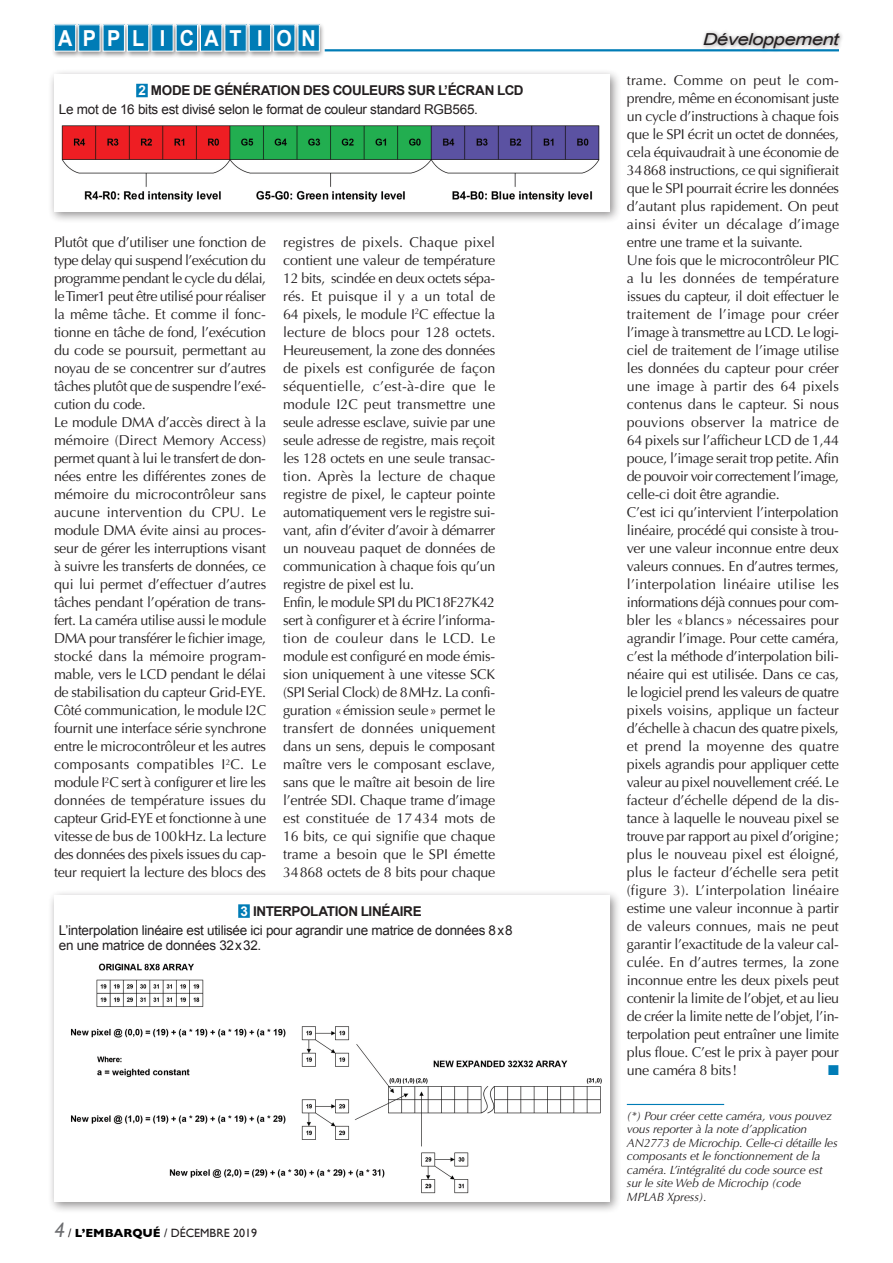
<style>
.page{position:relative;width:893px;height:1263px;background:#fff}
.page>*{position:absolute;margin:0;border:0;box-sizing:border-box;transform-origin:0 0}
.t1{font:700 22.05px "Arial";letter-spacing:.535em;color:#fff;scale:.9 1}
.t2{font:italic 16.5px "Arial";letter-spacing:-.03em;color:#231f20;scale:1.24 1}
.t3{font:14.25px/18px "Optima";letter-spacing:-.02em;color:#231f20}
.t4{font:14.25px "Zapf Dingbats ITC";color:#007cb6}
.t5{font:13.5px/19.2px "Arial";letter-spacing:-.02em;color:#231f20}
.t6{font:italic 12px/13.5px "Optima";letter-spacing:-.015em;color:#231f20}
.t7{font:12px "Gill Sans";color:#231f20}
.s1{font-weight:700;color:#fff}
.s2{font-weight:700}
.s3{font-style:italic;font-size:21px;color:#6c6d70}
.s4{font-weight:700;color:#000}
</style>
<div class="page">
<div style="left:51px;top:23px;width:31px;height:35px;background:#231f20;opacity:.5"></div>
<div style="left:54px;top:25px;width:22px;height:26px;background:#007cb6"></div>
<div style="left:54px;top:24px;width:22px;height:27px;border:1px solid #fff"></div>
<div style="left:75px;top:23px;width:31px;height:35px;background:#231f20;opacity:.5"></div>
<div style="left:79px;top:25px;width:21px;height:26px;background:#007cb6"></div>
<div style="left:100px;top:23px;width:31px;height:35px;background:#231f20;opacity:.5"></div>
<div style="left:103px;top:25px;width:21px;height:26px;background:#007cb6"></div>
<div style="left:124px;top:23px;width:31px;height:35px;background:#231f20;opacity:.5"></div>
<div style="left:127px;top:25px;width:22px;height:26px;background:#007cb6"></div>
<div style="left:127px;top:24px;width:22px;height:27px;border:1px solid #fff"></div>
<div style="left:149px;top:23px;width:30px;height:35px;background:#231f20;opacity:.5"></div>
<div style="left:152px;top:25px;width:21px;height:26px;background:#007cb6"></div>
<div style="left:173px;top:23px;width:31px;height:35px;background:#231f20;opacity:.5"></div>
<div style="left:176px;top:25px;width:22px;height:26px;background:#007cb6"></div>
<div style="left:197px;top:23px;width:31px;height:35px;background:#231f20;opacity:.5"></div>
<div style="left:200px;top:25px;width:22px;height:26px;background:#007cb6"></div>
<div style="left:200px;top:24px;width:22px;height:27px;border:1px solid #fff"></div>
<div style="left:222px;top:23px;width:30px;height:35px;background:#231f20;opacity:.5"></div>
<div style="left:225px;top:25px;width:21px;height:26px;background:#007cb6"></div>
<div style="left:246px;top:23px;width:31px;height:35px;background:#231f20;opacity:.5"></div>
<div style="left:249px;top:25px;width:22px;height:26px;background:#007cb6"></div>
<div style="left:270px;top:23px;width:31px;height:35px;background:#231f20;opacity:.5"></div>
<div style="left:274px;top:25px;width:21px;height:26px;background:#007cb6"></div>
<div style="left:295px;top:23px;width:31px;height:35px;background:#231f20;opacity:.5"></div>
<div style="left:298px;top:25px;width:21px;height:26px;background:#007cb6"></div>
<div style="left:700px;top:29px;width:145px;height:24px;background:#231f20;opacity:.5"></div>
<hr style="left:325px;top:49px;width:514px;height:2px;background:#007cb6">
<div style="left:48px;top:68px;width:574px;height:155px;background:#231f20;opacity:.5"></div>
<div style="left:54px;top:74px;width:556px;height:137px;background:#fff"></div>
<img style="left:61px;top:125px;width:539px;height:77px">
<div style="left:136px;top:84px;width:12px;height:13px;background:#007cb6"></div>
<div style="left:48px;top:889px;width:574px;height:324px;background:#231f20;opacity:.5"></div>
<div style="left:54px;top:895px;width:556px;height:306px;background:#fff"></div>
<img style="left:71px;top:963px;width:531px;height:231px">
<div style="left:238px;top:904px;width:12px;height:14px;background:#007cb6"></div>
<hr style="left:627px;top:1104px;width:97px;height:1px;background:#007cb6">
<h1 class="t1" style="left:58px;top:24px;width:288px">APPL I CAT I ON</h1>
<p class="t2" style="left:703px;top:29px;width:111px">Développement</p>
<p class="t5" style="left:59px;top:81px;width:466px;text-indent:80px"><span class="s1">2</span> <span class="s2">MODE DE GÉNÉRATION DES COULEURS SUR L’ÉCRAN LCD<br></span>Le mot de 16 bits est divisé selon le format de couleur standard RGB565.</p>
<p class="t3" style="left:54px;top:234px;width:214px">Plutôt que d’utiliser une fonction de type delay qui suspend l’exécution du programme pendant le cycle du délai, le Timer1 peut être utilisé pour réaliser la même tâche. Et comme il fonc&shy;tionne en tâche de fond, l’exécution du code se poursuit, permettant au noyau de se concentrer sur d’autres tâches plutôt que de suspendre l’exé&shy;cution du code.<br>Le module DMA d’accès direct à la mémoire (Direct Memory Access) permet quant à lui le transfert de don&shy;nées entre les différentes zones de mémoire du microcontrôleur sans aucune intervention du CPU. Le module DMA évite ainsi au proces&shy;seur de gérer les interruptions visant à suivre les transferts de données, ce qui lui permet d’effectuer d’autres tâches pendant l’opération de trans&shy;fert. La caméra utilise aussi le module DMA pour transférer le fichier image, stocké dans la mémoire program&shy;mable, vers le LCD pendant le délai de stabilisation du capteur Grid-EYE.<br>Côté communication, le module I2C fournit une interface série synchrone entre le microcontrôleur et les autres composants compatibles I<sup>2</sup>C. Le module I<sup>2</sup>C sert à configurer et lire les données de température issues du capteur Grid-EYE et fonctionne à une vitesse de bus de 100kHz. La lecture des données des pixels issues du cap&shy;teur requiert la lecture des blocs des</p>
<p class="t3" style="left:283px;top:234px;width:214px">registres de pixels. Chaque pixel contient une valeur de température 12 bits, scindée en deux octets sépa&shy;rés. Et puisque il y a un total de 64 pixels, le module I<sup>2</sup>C effectue la lecture de blocs pour 128 octets.<br>Heureusement, la zone des données de pixels est configurée de façon séquentielle, c’est-à-dire que le module I2C peut transmettre une seule adresse esclave, suivie par une seule adresse de registre, mais reçoit les 128 octets en une seule transac&shy;tion. Après la lecture de chaque registre de pixel, le capteur pointe automatiquement vers le registre sui&shy;vant, afin d’éviter d’avoir à démarrer un nouveau paquet de données de communication à chaque fois qu’un registre de pixel est lu.<br>Enfin, le module SPI du PIC18F27K42 sert à configurer et à écrire l’informa&shy;tion de couleur dans le LCD. Le module est configuré en mode émis&shy;sion uniquement à une vitesse SCK (SPI Serial Clock) de 8MHz. La confi&shy;guration «émission seule» permet le transfert de données uniquement dans un sens, depuis le composant maître vers le composant esclave, sans que le maître ait besoin de lire l’entrée SDI. Chaque trame d’image est constituée de 17 434 mots de 16 bits, ce qui signifie que chaque trame a besoin que le SPI émette 34868 octets de 8 bits pour chaque</p>
<p class="t5" style="left:59px;top:901px;width:455px;text-indent:182px"><span class="s1">3</span> <span class="s2">INTERPOLATION LINÉAIRE<br></span>L’interpolation linéaire est utilisée ici pour agrandir une matrice de données 8x8</p>
<p class="t5" style="left:59px;top:936px;width:204px">en une matrice de données 32x32.</p>
<p class="t7" style="left:54px;top:1226px;width:204px"><span class="s3">4</span> / <span class="s4">L’EMBARQUÉ</span> / DÉCEMBRE 2019</p>
<p class="t3" style="left:627px;top:71px;width:214px">trame. Comme on peut le com&shy;prendre, même en économisant juste un cycle d’instructions à chaque fois que le SPI écrit un octet de données, cela équivaudrait à une économie de 34868 instructions, ce qui signifierait que le SPI pourrait écrire les données d’autant plus rapidement. On peut ainsi éviter un décalage d’image entre une trame et la suivante.<br>Une fois que le microcontrôleur PIC a lu les données de température issues du capteur, il doit effectuer le traitement de l’image pour créer l’image à transmettre au LCD. Le logi&shy;ciel de traitement de l’image utilise les données du capteur pour créer une image à partir des 64 pixels contenus dans le capteur. Si nous pouvions observer la matrice de 64 pixels sur l’afficheur LCD de 1,44 pouce, l’image serait trop petite. Afin de pouvoir voir correctement l’image, celle-ci doit être agrandie.<br>C’est ici qu’intervient l’interpolation linéaire, procédé qui consiste à trou&shy;ver une valeur inconnue entre deux valeurs connues. En d’autres termes, l’interpolation linéaire utilise les informations déjà connues pour com&shy;bler les «blancs» nécessaires pour agrandir l’image. Pour cette caméra, c’est la méthode d’interpolation bili&shy;néaire qui est utilisée. Dans ce cas, le logiciel prend les valeurs de quatre pixels voisins, applique un facteur d’échelle à chacun des quatre pixels, et prend la moyenne des quatre pixels agrandis pour appliquer cette valeur au pixel nouvellement créé. Le facteur d’échelle dépend de la dis&shy;tance à laquelle le nouveau pixel se trouve par rapport au pixel d’origine; plus le nouveau pixel est éloigné, plus le facteur d’échelle sera petit (figure 3). L’interpolation linéaire estime une valeur inconnue à partir de valeurs connues, mais ne peut garantir l’exactitude de la valeur cal&shy;culée. En d’autres termes, la zone inconnue entre les deux pixels peut contenir la limite de l’objet, et au lieu de créer la limite nette de l’objet, l’in&shy;terpolation peut entraîner une limite plus floue. C’est le prix à payer pour une caméra 8 bits!</p>
<p class="t4" style="left:828px;top:1063px;width:12px">■</p>
<p class="t6" style="left:627px;top:1109px;width:212px">(*) Pour créer cette caméra, vous pouvez vous reporter à la note d’application AN2773 de Microchip. Celle-ci détaille les composants et le fonctionnement de la caméra. L’intégralité du code source est sur le site Web de Microchip (code MPLAB Xpress).</p>
</div>
